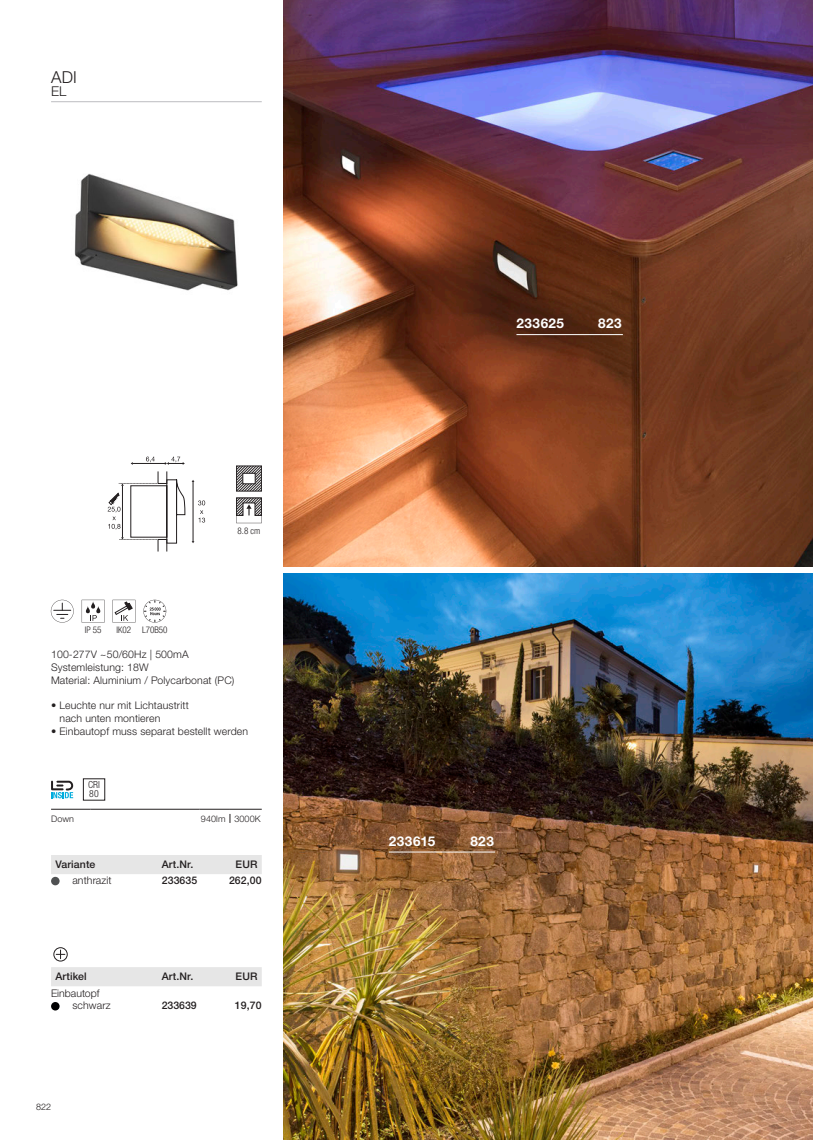
<style>
.page{position:relative;width:813px;height:1140px;background:#fff}
.page>*{position:absolute;margin:0;border:0;box-sizing:border-box;transform-origin:0 0}
.t1{font:300 16.5px "Helvetica Neue LTW1 G";color:#231f20}
.t2{font:700 13.5px "Helvetica Neue LTW1 G";letter-spacing:.04em;color:#fff}
.t3{font:300 13.5px "Helvetica Neue LTW1 G";color:#231f20}
.t4{font:300 10.5px/12.8px "Helvetica Neue LTW1 G";letter-spacing:.01em;color:#231f20}
.t5{font:500 10.5px "Helvetica Neue LTW1 G";letter-spacing:.01em;color:#231f20}
.t6{font:300 condensed 9.75px/9px "Helvetica Neue LTW1 G";color:#231f20}
.t7{font:300 condensed 9px "Helvetica Neue LTW1 G";color:#231f20}
.t8{font:300 9px "Helvetica Neue LTW1 G";letter-spacing:.01em;color:#231f20}
</style>
<div class="page">
<img style="left:283px;top:0;width:529px;height:567px">
<img style="left:283px;top:573px;width:529px;height:567px">
<hr style="left:51px;top:101px;width:210px;height:1px;background:#bcbdc0">
<img style="left:74px;top:173px;width:164px;height:118px">
<hr style="left:193px;top:481px;width:1px;height:60px;background:#231f20">
<hr style="left:132px;top:463px;width:33px;height:1px;background:#231f20">
<svg style="left:165px;top:456px;width:20px;height:9px"></svg>
<svg style="left:108px;top:471px;width:77px;height:80px"></svg>
<svg style="left:198px;top:500px;width:7px;height:22px"></svg>
<svg style="left:146px;top:456px;width:9px;height:6px"></svg>
<svg style="left:236px;top:466px;width:25px;height:25px"></svg>
<svg style="left:236px;top:497px;width:25px;height:26px"></svg>
<svg style="left:51px;top:600px;width:23px;height:22px"></svg>
<svg style="left:82px;top:600px;width:22px;height:21px"></svg>
<svg style="left:112px;top:600px;width:23px;height:22px"></svg>
<svg style="left:143px;top:600px;width:23px;height:22px"></svg>
<svg style="left:51px;top:780px;width:22px;height:18px"></svg>
<div style="left:54px;top:947px;width:13px;height:14px;border:1px solid #231f20;border-radius:50%"></div>
<svg style="left:56px;top:950px;width:9px;height:8px"></svg>
<hr style="left:516px;top:334px;width:106px;height:1px;background:#fff">
<hr style="left:388px;top:851px;width:107px;height:1px;background:#fff">
<hr style="left:51px;top:809px;width:40px;height:1px;background:#231f20">
<hr style="left:91px;top:809px;width:109px;height:1px;background:#231f20">
<hr style="left:200px;top:809px;width:30px;height:1px;background:#231f20">
<hr style="left:230px;top:809px;width:31px;height:1px;background:#231f20">
<div style="left:51px;top:876px;width:9px;height:9px;background:#4f5152;border-radius:50%"></div>
<div style="left:51px;top:1002px;width:9px;height:8px;background:#000001;border-radius:50%"></div>
<div style="left:83px;top:778px;width:22px;height:22px;border:1px solid #231f20"></div>
<div style="left:51px;top:855px;width:210px;height:19px;background:#e6e6e6"></div>
<div style="left:51px;top:967px;width:210px;height:19px;background:#e6e6e6"></div>
<h1 class="t1" style="left:51px;top:67px;width:27px">ADI</h1>
<p class="t3" style="left:51px;top:83px;width:17px">EL</p>
<p class="t7" style="left:85px;top:625px;width:18px">IP 55</p>
<p class="t7" style="left:117px;top:625px;width:52px">IK02 L70B50</p>
<p class="t7" style="left:237px;top:525px;width:24px">8.8 cm</p>
<p class="t4" style="left:51px;top:648px;width:185px">100-277V ~50/60Hz | 500mA<br>Systemleistung: 18W<br>Material: Aluminium / Polycarbonat (PC)</p>
<p class="t4" style="left:60px;top:699px;width:131px;text-indent:-9px">• Leuchte nur mit Lichtaustritt nach unten montieren</p>
<p class="t4" style="left:51px;top:724px;width:198px">• Einbautopf muss separat bestellt werden</p>
<p class="t6" style="left:88px;top:780px;width:13px">CRI<br>80</p>
<p class="t8" style="left:51px;top:813px;width:24px">Down</p>
<p class="t8" style="left:201px;top:813px;width:61px">940lm 3000K</p>
<p class="t5" style="left:55px;top:858px;width:42px">Variante</p>
<p class="t5" style="left:162px;top:858px;width:33px">Art.Nr.</p>
<p class="t5" style="left:235px;top:858px;width:23px">EUR</p>
<p class="t4" style="left:72px;top:874px;width:41px">anthrazit</p>
<p class="t5" style="left:162px;top:874px;width:37px">233635</p>
<p class="t5" style="left:229px;top:874px;width:34px">262,00</p>
<p class="t5" style="left:55px;top:970px;width:33px">Artikel</p>
<p class="t5" style="left:162px;top:970px;width:33px">Art.Nr.</p>
<p class="t5" style="left:235px;top:970px;width:23px">EUR</p>
<p class="t4" style="left:72px;top:986px;width:40px;text-indent:-21px">Einbautopf schwarz</p>
<p class="t5" style="left:162px;top:999px;width:37px">233639</p>
<p class="t5" style="left:235px;top:999px;width:28px">19,70</p>
<p class="t8" style="left:36px;top:1101px;width:17px">822</p>
<p class="t2" style="left:516px;top:315px;width:49px">233625</p>
<p class="t2" style="left:597px;top:315px;width:25px">823</p>
<p class="t2" style="left:388px;top:832px;width:48px">233615</p>
<p class="t2" style="left:470px;top:832px;width:25px">823</p>
</div>
